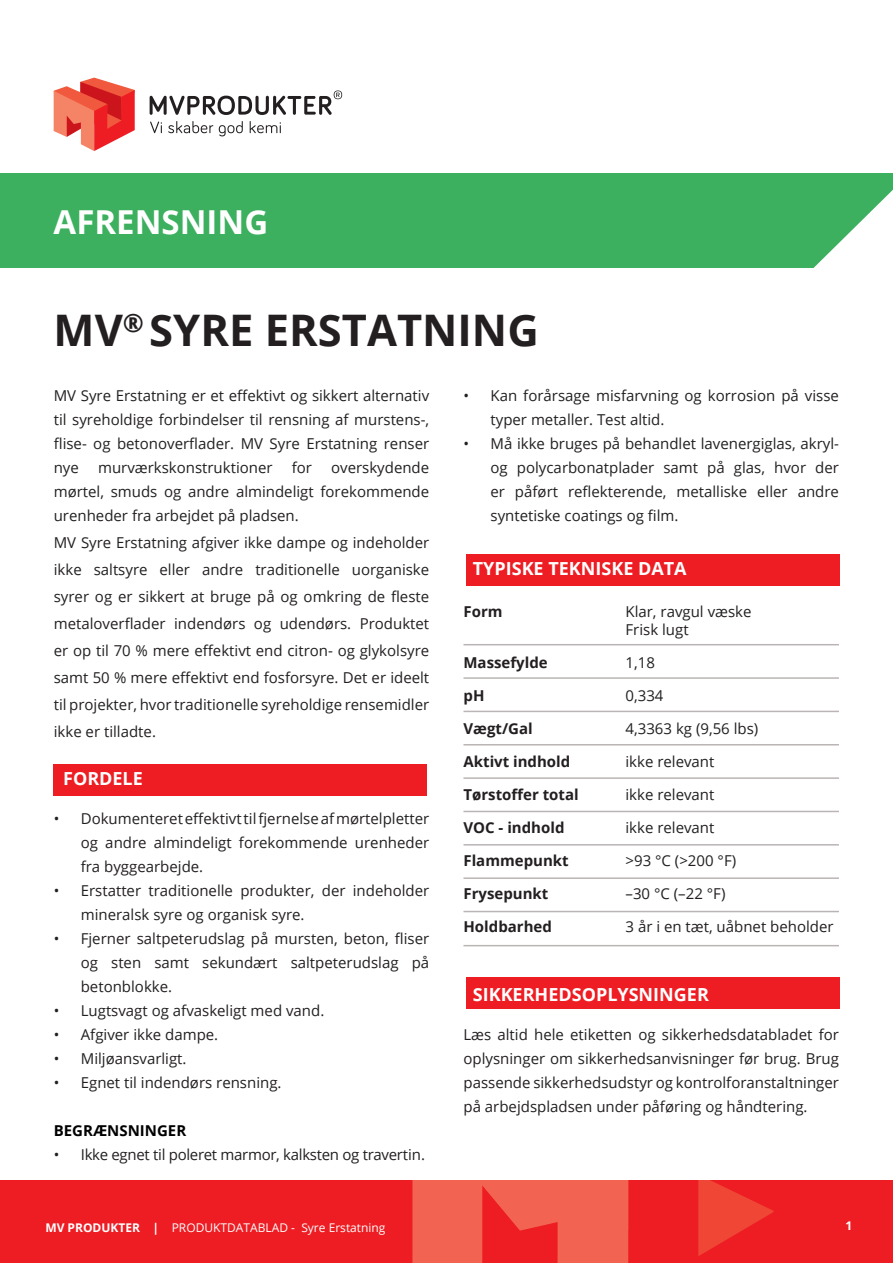
<style>
.page{position:relative;width:893px;height:1263px;background:#fff}
.page>*{position:absolute;margin:0;border:0;box-sizing:border-box;transform-origin:0 0}
.Overskrift{font:700 43.5px "Open Sans";color:#231f20}
.Underoverskrift{font:700 33px "Open Sans";color:#fff}
.Underoverskrift-2{font:700 18px "Open Sans";color:#fff}
.Brød{font:15px/24px "Open Sans";color:#231f20;text-align:justify}
.Brød-2{font:700 15px "Open Sans";color:#231f20}
.Brød-3{font:15px "Open Sans";letter-spacing:-.02em;color:#231f20}
.Brød-4{font:700 15px "Open Sans";color:#000}
.t1{font:12px "Open Sans";color:#fff}
.Underoverskrift-3{font:700 12px "Open Sans";color:#fff}
.s1{font-weight:700}
</style>
<div class="page">
<div style="left:0;top:1179px;width:893px;height:84px;background:#ee1d23"></div>
<svg style="left:412px;top:1180px;width:216px;height:83px;fill:#f26451"></svg>
<svg style="left:628px;top:1180px;width:146px;height:83px"></svg>
<div style="left:0;top:693px;width:893px;height:487px;background:#fff"></div>
<div style="left:54px;top:764px;width:373px;height:32px;background:#ee1d23"></div>
<div style="left:466px;top:977px;width:373px;height:32px;background:#ee1d23"></div>
<div style="left:466px;top:554px;width:373px;height:31px;background:#ee1d23"></div>
<div style="left:0;top:173px;width:893px;height:94px;background:#3cb05e"></div>
<svg style="left:810px;top:190px;width:83px;height:78px"></svg>
<svg style="left:54px;top:78px;width:81px;height:73px"></svg>
<svg style="left:150px;top:122px;width:12px;height:11px"></svg>
<svg style="left:168px;top:121px;width:45px;height:12px"></svg>
<svg style="left:219px;top:121px;width:24px;height:15px"></svg>
<svg style="left:250px;top:121px;width:31px;height:12px"></svg>
<svg style="left:150px;top:90px;width:192px;height:25px"></svg>
<hr style="left:463px;top:644px;width:376px;height:1px;background:#bab5b4">
<hr style="left:463px;top:677px;width:376px;height:2px;background:#bab5b4">
<hr style="left:463px;top:711px;width:376px;height:1px;background:#bab5b4">
<hr style="left:463px;top:744px;width:376px;height:1px;background:#bab5b4">
<hr style="left:463px;top:777px;width:376px;height:2px;background:#bab5b4">
<hr style="left:463px;top:811px;width:376px;height:1px;background:#bab5b4">
<hr style="left:463px;top:844px;width:376px;height:1px;background:#bab5b4">
<hr style="left:463px;top:877px;width:376px;height:2px;background:#bab5b4">
<hr style="left:463px;top:911px;width:376px;height:1px;background:#bab5b4">
<hr style="left:463px;top:945px;width:376px;height:1px;background:#bab5b4">
<p class="Underoverskrift" style="left:54px;top:199px;width:216px">AFRENSNING</p>
<p class="Overskrift" style="left:54px;top:300px;width:487px">MV<sup>®</sup> SYRE ERSTATNING</p>
<p class="Brød" style="left:54px;top:383px;width:377px">MV Syre Erstatning er et effektivt og sikkert alternativ til syreholdige forbindelser til rensning af murstens-, flise- og betonoverflader. MV Syre Erstatning renser nye</p>
<p class="Brød" style="left:98px;top:455px;width:176px">murværkskonstruktioner</p>
<p class="Brød" style="left:292px;top:455px;width:22px">for</p>
<p class="Brød" style="left:54px;top:455px;width:377px;text-indent:277px">overskydende mørtel, smuds og andre almindeligt forekommende urenheder fra arbejdet på pladsen.</p>
<p class="Brød" style="left:54px;top:528px;width:377px;line-height:27px">MV Syre Erstatning afgiver ikke dampe og indeholder ikke saltsyre eller andre traditionelle uorganiske syrer og er sikkert at bruge på og omkring de fleste metaloverflader indendørs og udendørs. Produktet er op til 70 % mere effektivt end citron- og glykolsyre samt 50 % mere effektivt end fosforsyre. Det er ideelt til projekter, hvor traditionelle syreholdige rensemidler ikke er tilladte.</p>
<p class="Underoverskrift-2" style="left:63px;top:766px;width:81px">FORDELE</p>
<p class="Brød" style="left:81px;top:806px;width:350px;text-indent:-27px">• Dokumenteret effektivt til fjernelse af mørtelpletter og andre almindeligt forekommende urenheder fra byggearbejde.</p>
<p class="Brød" style="left:81px;top:878px;width:350px;text-indent:-27px">• Erstatter traditionelle produkter, der indeholder mineralsk syre og organisk syre.</p>
<p class="Brød" style="left:81px;top:926px;width:350px;text-indent:-27px">• Fjerner saltpeterudslag på mursten, beton, fliser og sten samt sekundært saltpeterudslag på betonblokke.</p>
<p class="Brød" style="left:54px;top:998px;width:272px">• Lugtsvagt og afvaskeligt med vand.</p>
<p class="Brød" style="left:54px;top:1022px;width:166px">• Afgiver ikke dampe.</p>
<p class="Brød" style="left:54px;top:1046px;width:134px">• Miljøansvarligt.</p>
<p class="Brød" style="left:54px;top:1070px;width:229px">• Egnet til indendørs rensning.</p>
<p class="Brød-4" style="left:54px;top:1120px;width:134px">BEGRÆNSNINGER</p>
<p class="Brød-3" style="left:54px;top:1144px;width:373px">• Ikke egnet til poleret marmor, kalksten og travertin.</p>
<p class="Brød" style="left:490px;top:383px;width:350px;text-indent:-27px">• Kan forårsage misfarvning og korrosion på visse typer metaller. Test altid.</p>
<p class="Brød" style="left:490px;top:431px;width:350px;text-indent:-27px">• Må ikke bruges på behandlet lavenergiglas, akryl&shy;og polycarbonatplader samt på glas, hvor der er påført reflekterende, metalliske eller andre syntetiske coatings og film.</p>
<p class="Underoverskrift-2" style="left:473px;top:556px;width:215px">TYPISKE TEKNISKE DATA</p>
<p class="Brød-2" style="left:463px;top:601px;width:41px">Form</p>
<p class="Brød" style="left:625px;top:599px;width:127px">Klar, ravgul væske</p>
<p class="Brød" style="left:625px;top:617px;width:65px">Frisk lugt</p>
<p class="Brød-2" style="left:463px;top:652px;width:86px">Massefylde</p>
<p class="Brød" style="left:625px;top:650px;width:31px">1,18</p>
<p class="Brød-2" style="left:463px;top:685px;width:22px">pH</p>
<p class="Brød" style="left:625px;top:683px;width:39px">0,334</p>
<p class="Brød-2" style="left:463px;top:718px;width:71px">Vægt/Gal</p>
<p class="Brød" style="left:625px;top:716px;width:134px">4,3363 kg (9,56 lbs)</p>
<p class="Brød-2" style="left:463px;top:751px;width:108px">Aktivt indhold</p>
<p class="Brød" style="left:625px;top:749px;width:90px">ikke relevant</p>
<p class="Brød-2" style="left:463px;top:784px;width:117px">Tørstoffer total</p>
<p class="Brød" style="left:625px;top:782px;width:90px">ikke relevant</p>
<p class="Brød-2" style="left:463px;top:817px;width:103px">VOC - indhold</p>
<p class="Brød" style="left:625px;top:815px;width:90px">ikke relevant</p>
<p class="Brød-2" style="left:463px;top:850px;width:107px">Flammepunkt</p>
<p class="Brød" style="left:625px;top:848px;width:112px">&gt;93 °C (&gt;200 °F)</p>
<p class="Brød-2" style="left:463px;top:883px;width:86px">Frysepunkt</p>
<p class="Brød" style="left:625px;top:881px;width:101px">–30 °C (–22 °F)</p>
<p class="Brød-2" style="left:463px;top:916px;width:90px">Holdbarhed</p>
<p class="Brød" style="left:625px;top:914px;width:210px">3 år i en tæt, uåbnet beholder</p>
<p class="Underoverskrift-2" style="left:473px;top:982px;width:237px">SIKKERHEDSOPLYSNINGER</p>
<p class="Brød" style="left:463px;top:1022px;width:377px">Læs altid hele etiketten og sikkerhedsdatabladet for oplysninger om sikkerhedsanvisninger før brug. Brug passende sikkerhedsudstyr og kontrolforanstaltninger på arbejdspladsen under påføring og håndtering.</p>
<p class="t1" style="left:45px;top:1219px;width:342px"><span class="s1">MV PRODUKTER |</span> PRODUKTDATABLAD - Syre Erstatning</p>
<p class="Underoverskrift-3" style="left:845px;top:1217px;width:8px">1</p>
</div>
